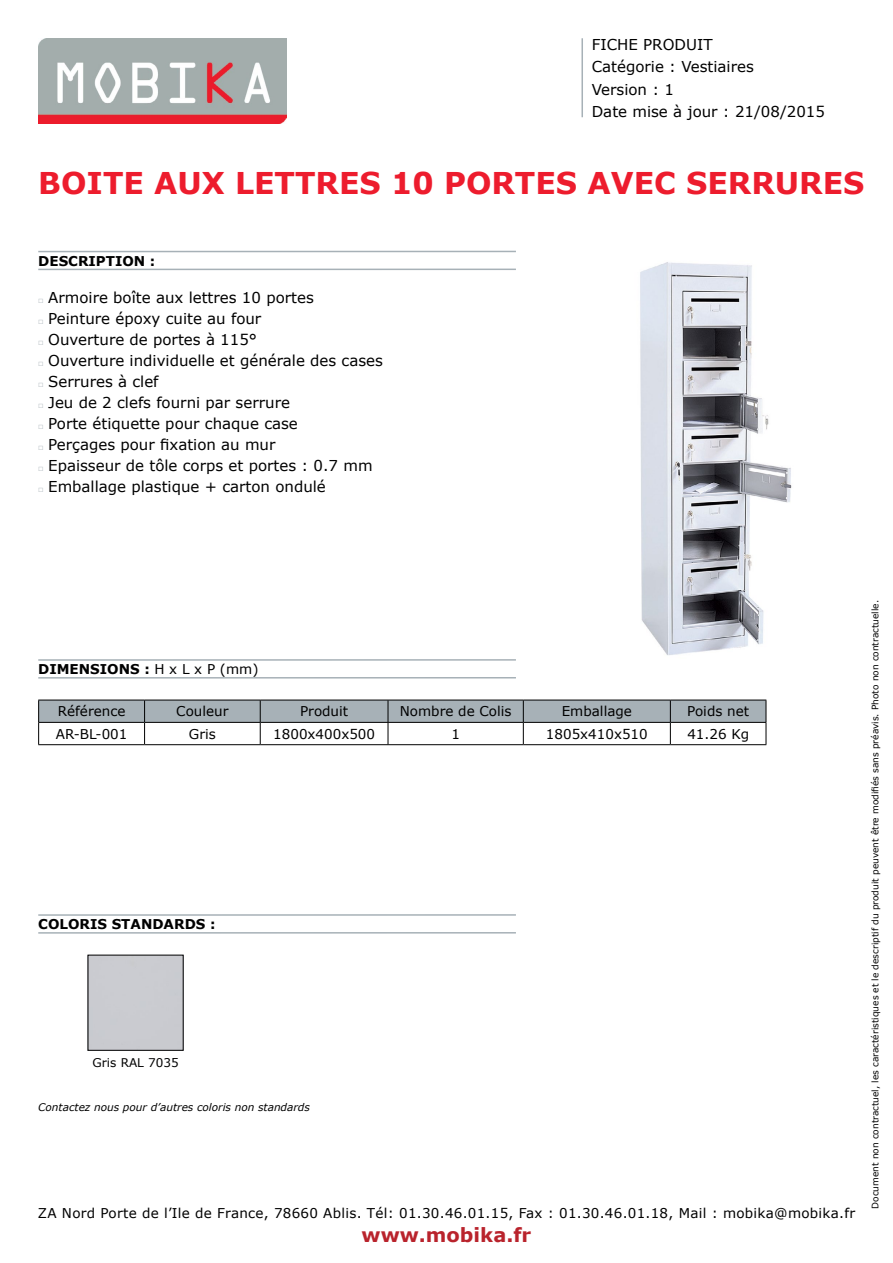
<style>
.page{position:relative;width:893px;height:1263px;background:#fff}
.page>*{position:absolute;margin:0;border:0;box-sizing:border-box;transform-origin:0 0}
.t1{font:700 30px "Verdana";color:#ed1c2d}
.t2{font:700 19.5px "Verdana";color:#b9232c}
.t3{font:15px/22.5px "Verdana";color:#000}
.t4{font:13.5px "Verdana";color:#000}
.t5{font:13.5px "Verdana";letter-spacing:.02em;color:#000}
.t6{font:700 13.5px "Verdana";color:#000}
.t7{font:12px "Verdana";color:#000}
.t8{font:italic 10.5px "Verdana";color:#000}
.t9{font:9px "Verdana";color:#000}
.s1{font-family:"Arial";font-size:9px;color:#a7b1b7}
.s2{font-weight:400}
</style>
<div class="page">
<img style="left:38px;top:38px;width:248px;height:85px">
<hr style="left:38px;top:251px;width:478px;height:1px;background:#a7b1b7">
<hr style="left:38px;top:269px;width:478px;height:1px;background:#a7b1b7">
<hr style="left:581px;top:38px;width:2px;height:79px;background:#a7b1b7">
<hr style="left:38px;top:659px;width:478px;height:2px;background:#a7b1b7">
<hr style="left:38px;top:677px;width:478px;height:2px;background:#a7b1b7">
<hr style="left:38px;top:914px;width:478px;height:2px;background:#a7b1b7">
<hr style="left:38px;top:932px;width:478px;height:2px;background:#a7b1b7">
<svg style="left:38px;top:700px;width:729px;height:44px"></svg>
<hr style="left:38px;top:744px;width:107px;height:1px;background:#000">
<hr style="left:145px;top:744px;width:115px;height:1px;background:#000">
<hr style="left:260px;top:744px;width:128px;height:1px;background:#000">
<hr style="left:388px;top:744px;width:135px;height:1px;background:#000">
<hr style="left:523px;top:744px;width:147px;height:1px;background:#000">
<hr style="left:670px;top:744px;width:96px;height:1px;background:#000">
<img style="left:640px;top:262px;width:152px;height:393px">
<p class="t3" style="left:592px;top:33px;width:235px">FICHE PRODUIT<br>Catégorie : Vestiaires<br>Version : 1<br>Date mise à jour : 21/08/2015</p>
<h1 class="t1" style="left:38px;top:162px;width:828px">BOITE AUX LETTRES 10 PORTES AVEC SERRURES</h1>
<p class="t6" style="left:38px;top:251px;width:119px">DESCRIPTION :</p>
<p class="t3" style="left:38px;top:286px;width:277px"><span class="s1">□</span> Armoire boîte aux lettres 10 portes</p>
<p class="t3" style="left:38px;top:307px;width:225px"><span class="s1">□</span> Peinture époxy cuite au four</p>
<p class="t3" style="left:38px;top:328px;width:220px"><span class="s1">□</span> Ouverture de portes à 115°</p>
<p class="t3" style="left:38px;top:349px;width:346px"><span class="s1">□</span> Ouverture individuelle et générale des cases</p>
<p class="t3" style="left:38px;top:370px;width:122px"><span class="s1">□</span> Serrures à clef</p>
<p class="t3" style="left:38px;top:391px;width:253px"><span class="s1">□</span> Jeu de 2 clefs fourni par serrure</p>
<p class="t3" style="left:38px;top:412px;width:261px"><span class="s1">□</span> Porte étiquette pour chaque case</p>
<p class="t3" style="left:38px;top:433px;width:239px"><span class="s1">□</span> Perçages pour fixation au mur</p>
<p class="t3" style="left:38px;top:454px;width:336px"><span class="s1">□</span> Epaisseur de tôle corps et portes : 0.7 mm</p>
<p class="t3" style="left:38px;top:475px;width:289px"><span class="s1">□</span> Emballage plastique + carton ondulé</p>
<p class="t6" style="left:38px;top:659px;width:222px">DIMENSIONS : <span class="s2">H x L x P (mm)</span></p>
<p class="t4" style="left:58px;top:702px;width:69px">Référence</p>
<p class="t4" style="left:176px;top:702px;width:54px">Couleur</p>
<p class="t4" style="left:300px;top:702px;width:50px">Produit</p>
<p class="t4" style="left:400px;top:702px;width:113px">Nombre de Colis</p>
<p class="t4" style="left:562px;top:702px;width:72px">Emballage</p>
<p class="t4" style="left:687px;top:702px;width:63px">Poids net</p>
<p class="t4" style="left:56px;top:724px;width:73px">AR-BL-001</p>
<p class="t4" style="left:189px;top:724px;width:28px">Gris</p>
<p class="t4" style="left:273px;top:724px;width:103px">1800x400x500</p>
<p class="t4" style="left:451px;top:724px;width:10px">1</p>
<p class="t4" style="left:546px;top:724px;width:103px">1805x410x510</p>
<p class="t4" style="left:687px;top:724px;width:63px">41.26 Kg</p>
<p class="t6" style="left:38px;top:914px;width:179px">COLORIS STANDARDS :</p>
<p class="t7" style="left:93px;top:1055px;width:88px">Gris RAL 7035</p>
<p class="t8" style="left:38px;top:1100px;width:273px">Contactez nous pour d’autres coloris non standards</p>
<p class="t5" style="left:38px;top:1204px;width:819px">ZA Nord Porte de l’Ile de France, 78660 Ablis. Tél: 01.30.46.01.15, Fax : 01.30.46.01.18, Mail : mobika@mobika.fr</p>
<h2 class="t2" style="left:362px;top:1221px;width:171px">www.mobika.fr</h2>
<p class="t9" style="left:869px;top:1208px;width:610px;rotate:-90deg">Document non contractuel, les caractéristiques et le descriptif du produit peuvent être modifiés sans préavis. Photo non contractuelle.</p>
</div>
